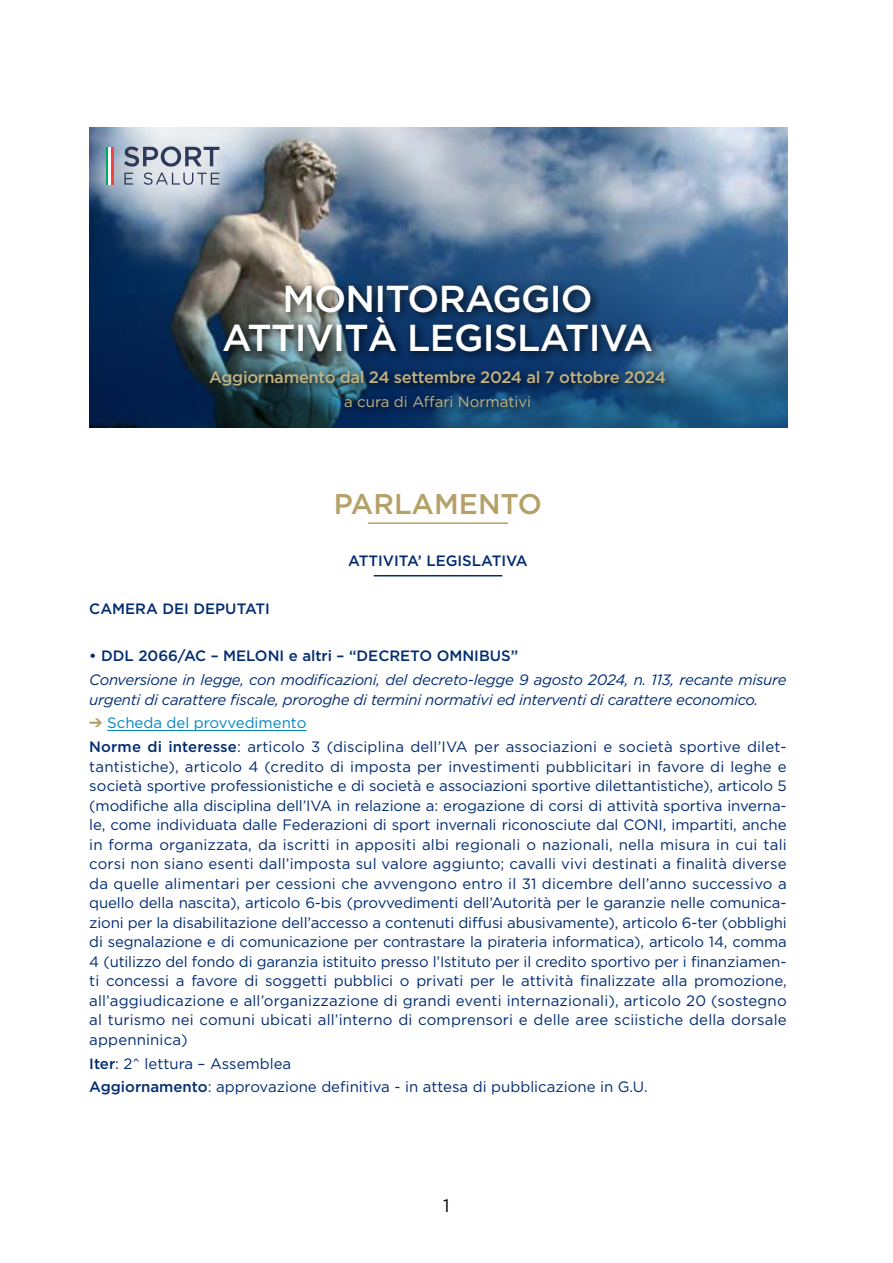
<style>
.page{position:relative;width:893px;height:1263px;background:#fff}
.page>*{position:absolute;margin:0;border:0;box-sizing:border-box;transform-origin:0 0}
.t1{font:500 37.5px/39px "Gotham";letter-spacing:-.02em;color:#fff;text-align:center}
.t2{font:500 28.5px "Gotham";color:#b5a168}
.t3{font:18px "Gotham";color:#000}
.t4{font:500 16.5px "Gotham";letter-spacing:-.025em;color:#c2b181}
.t5{font:15px/19.5px "Gotham";letter-spacing:.01em;color:#002c72}
.t6{font:italic 15px/19.5px "Gotham";letter-spacing:-.02em;color:#002c72}
.t7{font:500 15px "Gotham";color:#002c72}
.t8{font:15px "Gotham";color:#c2b181}
.s1{color:#b5a168}
.s2{color:#0085c6}
.s3{font-weight:500}
</style>
<div class="page">
<img style="left:89px;top:128px;width:698px;height:140px">
<svg style="left:89px;top:268px;width:698px;height:159px;background:#224a71"></svg>
<div style="left:205px;top:280px;width:471px;height:137px;background:#000;opacity:.75"></div>
<svg style="left:124px;top:146px;width:95px;height:39px;background:#abb2bf"></svg>
<hr style="left:106px;top:147px;width:3px;height:38px;background:#00ab5d">
<hr style="left:109px;top:147px;width:2px;height:38px;background:#fff">
<hr style="left:111px;top:147px;width:2px;height:38px;background:#f14340">
<hr style="left:368px;top:522px;width:140px;height:2px;background:#b5a168">
<hr style="left:374px;top:575px;width:128px;height:1px;background:#002c72">
<hr style="left:107px;top:730px;width:199px;height:1px;background:#0085c6">
<h1 class="t1" style="left:222px;top:279px;width:432px">monitoraggio attività legislativa</h1>
<p class="t4" style="left:209px;top:367px;width:458px">Aggiornamento dal 24 settembre 2024 al 7 ottobre 2024</p>
<p class="t8" style="left:344px;top:393px;width:189px">a cura di Affari Normativi</p>
<h2 class="t2" style="left:334px;top:488px;width:210px">parlamento</h2>
<p class="t7" style="left:348px;top:553px;width:10px">ATTIVITA</p>
<p class="t7" style="left:418px;top:553px;width:19px">’ LEGISLATIVA</p>
<p class="t7" style="left:89px;top:600px;width:24px">CAMERA</p>
<p class="t7" style="left:162px;top:600px;width:84px">DEI DEPUTATI</p>
<p class="t7" style="left:89px;top:648px;width:431px">• DDL 2066/AC – MELONI e altri – “DECRETO OMNIBUS”</p>
<p class="t6" style="left:89px;top:670px;width:699px">Conversione in legge, con modificazioni, del decreto-legge 9 agosto 2024, n. 113, recante misure urgenti di carattere fiscale, proroghe di termini normativi ed interventi di carattere economico.</p>
<p class="t5" style="left:89px;top:711px;width:699px;line-height:23.7px"><span class="s1">➔</span> <span class="s2">Scheda del provvedimento<br></span><span class="s3">Norme di interesse</span>: articolo 3 (disciplina dell’IVA per associazioni e società sportive dilet-</p>
<p class="t5" style="left:89px;top:757px;width:699px;text-align:justify">tantistiche), articolo 4 (credito di imposta per investimenti pubblicitari in favore di leghe e società sportive professionistiche e di società e associazioni sportive dilettantistiche), articolo 5 (modifiche alla disciplina dell’IVA in relazione a: erogazione di corsi di attività sportiva inverna&shy;le, come individuata dalle Federazioni di sport invernali riconosciute dal CONI, impartiti, anche in forma organizzata, da iscritti in appositi albi regionali o nazionali, nella misura in cui tali corsi non siano esenti dall’imposta sul valore aggiunto; cavalli vivi destinati a finalità diverse da quelle alimentari per cessioni che avvengono entro il 31 dicembre dell’anno successivo a quello della nascita), articolo 6-bis (provvedimenti dell’Autorità per le garanzie nelle comunica&shy;zioni per la disabilitazione dell’accesso a contenuti diffusi abusivamente), articolo 6-ter (obblighi di segnalazione e di comunicazione per contrastare la pirateria informatica), articolo 14, comma 4 (utilizzo del fondo di garanzia istituito presso l’Istituto per il credito sportivo per i finanziamen&shy;ti concessi a favore di soggetti pubblici o privati per le attività finalizzate alla promozione, all’aggiudicazione e all’organizzazione di grandi eventi internazionali), articolo 20 (sostegno al turismo nei comuni ubicati all’interno di comprensori e delle aree sciistiche della dorsale appenninica)</p>
<p class="t5" style="left:89px;top:1051px;width:560px;line-height:23.7px"><span class="s3">Iter</span>: 2^ lettura – Assemblea<br><span class="s3">Aggiornamento</span>: approvazione definitiva - in attesa di pubblicazione in G.U.</p>
<p class="t3" style="left:443px;top:1196px;width:8px">1</p>
</div>
